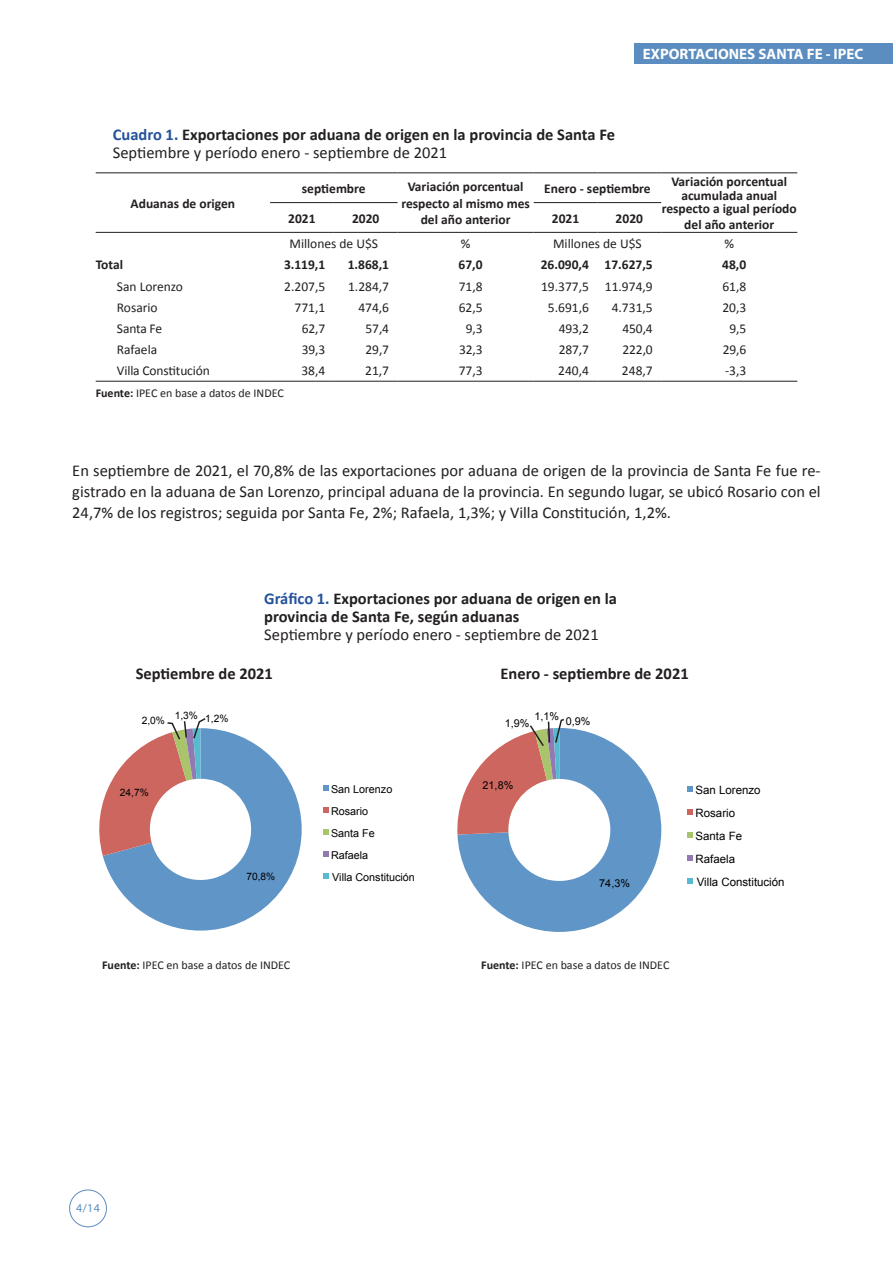
<style>
.page{position:relative;width:893px;height:1263px;background:#fff}
.page>*{position:absolute;margin:0;border:0;box-sizing:border-box;transform-origin:0 0}
.Texto{font:16.5px/21px "Calibri";color:#231f20;text-align:justify}
.Cuadros{font:700 16.5px "Calibri";color:#231f20}
.Cuadros-2{font:16.5px "Calibri";color:#231f20}
.Texto-2{font:700 16.5px "Calibri";color:#231f20}
.t1{font:700 15px "Myriad Pro";color:#fff}
.Cuadros-3{font:13.5px "Calibri";color:#231f20}
.Cuadros-4{font:700 13.5px/16.2px "Calibri";color:#231f20;text-align:center}
.Texto-3{font:12px "Calibri";color:#231f20}
.t2{font:12px "Myriad Pro";color:#5c8dc0}
.t3{font:11.55px/23px "Arial";color:#000}
.t4{font:10.8px/22px "Arial";color:#000}
.t5{font:10.2px "Arial";color:#000}
.s1{color:#24529b}
.s2{font-weight:700}
</style>
<div class="page">
<div style="left:69px;top:1189px;width:38px;height:38px;border:1px solid #5c8dc0;border-radius:50%"></div>
<div style="left:634px;top:43px;width:259px;height:21px;background:#5c8dc0"></div>
<hr style="left:96px;top:381px;width:174px;height:1px;background:#231f20">
<hr style="left:270px;top:381px;width:64px;height:1px;background:#231f20">
<hr style="left:334px;top:381px;width:64px;height:1px;background:#231f20">
<hr style="left:398px;top:381px;width:136px;height:1px;background:#231f20">
<hr style="left:534px;top:381px;width:63px;height:1px;background:#231f20">
<hr style="left:597px;top:381px;width:64px;height:1px;background:#231f20">
<hr style="left:661px;top:381px;width:136px;height:1px;background:#231f20">
<hr style="left:96px;top:172px;width:174px;height:1px;background:#231f20">
<hr style="left:270px;top:172px;width:64px;height:1px;background:#231f20">
<hr style="left:334px;top:172px;width:64px;height:1px;background:#231f20">
<hr style="left:398px;top:172px;width:136px;height:1px;background:#231f20">
<hr style="left:534px;top:172px;width:63px;height:1px;background:#231f20">
<hr style="left:597px;top:172px;width:64px;height:1px;background:#231f20">
<hr style="left:661px;top:172px;width:136px;height:1px;background:#231f20">
<hr style="left:270px;top:202px;width:64px;height:1px;background:#231f20">
<hr style="left:334px;top:202px;width:64px;height:1px;background:#231f20">
<hr style="left:534px;top:202px;width:63px;height:1px;background:#231f20">
<hr style="left:597px;top:202px;width:64px;height:1px;background:#231f20">
<hr style="left:96px;top:232px;width:174px;height:1px;background:#231f20">
<hr style="left:270px;top:232px;width:64px;height:1px;background:#231f20">
<hr style="left:334px;top:232px;width:64px;height:1px;background:#231f20">
<hr style="left:398px;top:232px;width:136px;height:1px;background:#231f20">
<hr style="left:534px;top:232px;width:63px;height:1px;background:#231f20">
<hr style="left:597px;top:232px;width:64px;height:1px;background:#231f20">
<hr style="left:661px;top:232px;width:136px;height:1px;background:#231f20">
<svg style="left:687px;top:786px;width:6px;height:6px"></svg>
<svg style="left:687px;top:809px;width:6px;height:6px"></svg>
<svg style="left:687px;top:832px;width:6px;height:6px"></svg>
<svg style="left:687px;top:855px;width:6px;height:6px"></svg>
<svg style="left:687px;top:878px;width:6px;height:6px"></svg>
<svg style="left:324px;top:785px;width:5px;height:6px"></svg>
<svg style="left:324px;top:807px;width:5px;height:6px"></svg>
<svg style="left:324px;top:829px;width:5px;height:6px"></svg>
<svg style="left:324px;top:851px;width:5px;height:6px"></svg>
<svg style="left:324px;top:874px;width:5px;height:5px"></svg>
<svg style="left:99px;top:718px;width:203px;height:212px"></svg>
<svg style="left:457px;top:718px;width:204px;height:214px"></svg>
<p class="t1" style="left:643px;top:44px;width:222px">EXPORTACIONES SANTA FE - IPEC</p>
<p class="Cuadros" style="left:113px;top:124px;width:504px"><span class="s1">Cuadro 1.</span> Exportaciones por aduana de origen en la provincia de Santa Fe</p>
<p class="Cuadros-2" style="left:113px;top:142px;width:336px">Septiembre y período enero - septiembre de 2021</p>
<p class="Cuadros-4" style="left:131px;top:195px;width:106px">Aduanas de origen</p>
<p class="Cuadros-4" style="left:302px;top:180px;width:65px">septiembre</p>
<p class="Cuadros-4" style="left:401px;top:179px;width:130px">Variación porcentual respecto al mismo mes del año anterior</p>
<p class="Cuadros-4" style="left:544px;top:180px;width:108px">Enero - septiembre</p>
<p class="Cuadros-4" style="left:662px;top:175px;width:137px;line-height:13.5px">Variación porcentual acumulada anual respecto a igual período</p>
<p class="Cuadros-4" style="left:684px;top:217px;width:91px">del año anterior</p>
<p class="Cuadros-4" style="left:288px;top:210px;width:29px">2021</p>
<p class="Cuadros-4" style="left:352px;top:210px;width:29px">2020</p>
<p class="Cuadros-4" style="left:552px;top:210px;width:29px">2021</p>
<p class="Cuadros-4" style="left:616px;top:210px;width:29px">2020</p>
<p class="Cuadros-3" style="left:289px;top:235px;width:90px">Millones de U$S</p>
<p class="Cuadros-3" style="left:461px;top:235px;width:11px">%</p>
<p class="Cuadros-3" style="left:553px;top:235px;width:90px">Millones de U$S</p>
<p class="Cuadros-3" style="left:724px;top:235px;width:11px">%</p>
<p class="Cuadros-4" style="left:96px;top:257px;width:29px">Total</p>
<p class="Cuadros-4" style="left:284px;top:257px;width:43px">3.119,1</p>
<p class="Cuadros-4" style="left:348px;top:257px;width:43px">1.868,1</p>
<p class="Cuadros-4" style="left:459px;top:257px;width:26px">67,0</p>
<p class="Cuadros-4" style="left:541px;top:257px;width:50px">26.090,4</p>
<p class="Cuadros-4" style="left:605px;top:257px;width:50px">17.627,5</p>
<p class="Cuadros-4" style="left:722px;top:257px;width:26px">48,0</p>
<p class="Cuadros-3" style="left:117px;top:278px;width:68px">San Lorenzo</p>
<p class="Cuadros-3" style="left:284px;top:278px;width:42px">2.207,5</p>
<p class="Cuadros-3" style="left:348px;top:278px;width:42px">1.284,7</p>
<p class="Cuadros-3" style="left:459px;top:278px;width:25px">71,8</p>
<p class="Cuadros-3" style="left:541px;top:278px;width:49px">19.377,5</p>
<p class="Cuadros-3" style="left:605px;top:278px;width:49px">11.974,9</p>
<p class="Cuadros-3" style="left:722px;top:278px;width:25px">61,8</p>
<p class="Cuadros-3" style="left:117px;top:299px;width:42px">Rosario</p>
<p class="Cuadros-3" style="left:295px;top:299px;width:32px">771,1</p>
<p class="Cuadros-3" style="left:358px;top:299px;width:32px">474,6</p>
<p class="Cuadros-3" style="left:459px;top:299px;width:25px">62,5</p>
<p class="Cuadros-3" style="left:548px;top:299px;width:42px">5.691,6</p>
<p class="Cuadros-3" style="left:612px;top:299px;width:42px">4.731,5</p>
<p class="Cuadros-3" style="left:722px;top:299px;width:25px">20,3</p>
<p class="Cuadros-3" style="left:117px;top:320px;width:47px">Santa Fe</p>
<p class="Cuadros-3" style="left:302px;top:320px;width:25px">62,7</p>
<p class="Cuadros-3" style="left:366px;top:320px;width:25px">57,4</p>
<p class="Cuadros-3" style="left:466px;top:320px;width:18px">9,3</p>
<p class="Cuadros-3" style="left:559px;top:320px;width:32px">493,2</p>
<p class="Cuadros-3" style="left:622px;top:320px;width:32px">450,4</p>
<p class="Cuadros-3" style="left:729px;top:320px;width:18px">9,5</p>
<p class="Cuadros-3" style="left:117px;top:341px;width:42px">Rafaela</p>
<p class="Cuadros-3" style="left:302px;top:341px;width:25px">39,3</p>
<p class="Cuadros-3" style="left:366px;top:341px;width:25px">29,7</p>
<p class="Cuadros-3" style="left:459px;top:341px;width:25px">32,3</p>
<p class="Cuadros-3" style="left:559px;top:341px;width:32px">287,7</p>
<p class="Cuadros-3" style="left:622px;top:341px;width:32px">222,0</p>
<p class="Cuadros-3" style="left:723px;top:341px;width:25px">29,6</p>
<p class="Cuadros-3" style="left:117px;top:362px;width:94px">Villa Constitución</p>
<p class="Cuadros-3" style="left:301px;top:362px;width:25px">38,4</p>
<p class="Cuadros-3" style="left:365px;top:362px;width:25px">21,7</p>
<p class="Cuadros-3" style="left:459px;top:362px;width:25px">77,3</p>
<p class="Cuadros-3" style="left:558px;top:362px;width:32px">240,4</p>
<p class="Cuadros-3" style="left:622px;top:362px;width:32px">248,7</p>
<p class="Cuadros-3" style="left:725px;top:362px;width:23px">-3,3</p>
<p class="Texto-3" style="left:96px;top:385px;width:190px"><span class="s2">Fuente:</span> IPEC en base a datos de INDEC</p>
<p class="Texto" style="left:72px;top:461px;width:750px">En septiembre de 2021, el 70,8% de las exportaciones por aduana de origen de la provincia de Santa Fe fue re&shy;gistrado en la aduana de San Lorenzo, principal aduana de la provincia. En segundo lugar, se ubicó Rosario con el 24,7% de los registros; seguida por Santa Fe, 2%; Rafaela, 1,3%; y Villa Constitución, 1,2%.</p>
<p class="Cuadros" style="left:264px;top:588px;width:354px"><span class="s1">Gráfico 1.</span> Exportaciones por aduana de origen en la</p>
<p class="Cuadros" style="left:264px;top:606px;width:257px">provincia de Santa Fe, según aduanas</p>
<p class="Cuadros-2" style="left:264px;top:624px;width:336px">Septiembre y período enero - septiembre de 2021</p>
<p class="Texto-2" style="left:136px;top:663px;width:139px">Septiembre de 2021</p>
<p class="Texto-2" style="left:500px;top:663px;width:190px">Enero - septiembre de 2021</p>
<p class="t5" style="left:142px;top:714px;width:25px">2,0%</p>
<p class="t5" style="left:175px;top:710px;width:55px">1,3% 1,2%</p>
<p class="t5" style="left:120px;top:786px;width:30px">24,7%</p>
<p class="t5" style="left:246px;top:869px;width:30px">70,8%</p>
<p class="t4" style="left:331px;top:778px;width:85px">San Lorenzo<br>Rosario<br>Santa Fe<br>Rafaela<br>Villa Constitución</p>
<p class="t4" style="left:534px;top:705px;width:26px">1,1%</p>
<p class="t4" style="left:566px;top:711px;width:26px">0,9%</p>
<p class="t4" style="left:505px;top:712px;width:26px">1,9%</p>
<p class="t4" style="left:483px;top:774px;width:32px">21,8%</p>
<p class="t4" style="left:599px;top:872px;width:32px">74,3%</p>
<p class="t3" style="left:695px;top:779px;width:91px">San Lorenzo<br>Rosario<br>Santa Fe<br>Rafaela<br>Villa Constitución</p>
<p class="Texto-3" style="left:102px;top:957px;width:190px"><span class="s2">Fuente:</span> IPEC en base a datos de INDEC</p>
<p class="Texto-3" style="left:481px;top:957px;width:190px"><span class="s2">Fuente:</span> IPEC en base a datos de INDEC</p>
<p class="t2" style="left:76px;top:1201px;width:25px">4/14</p>
</div>
